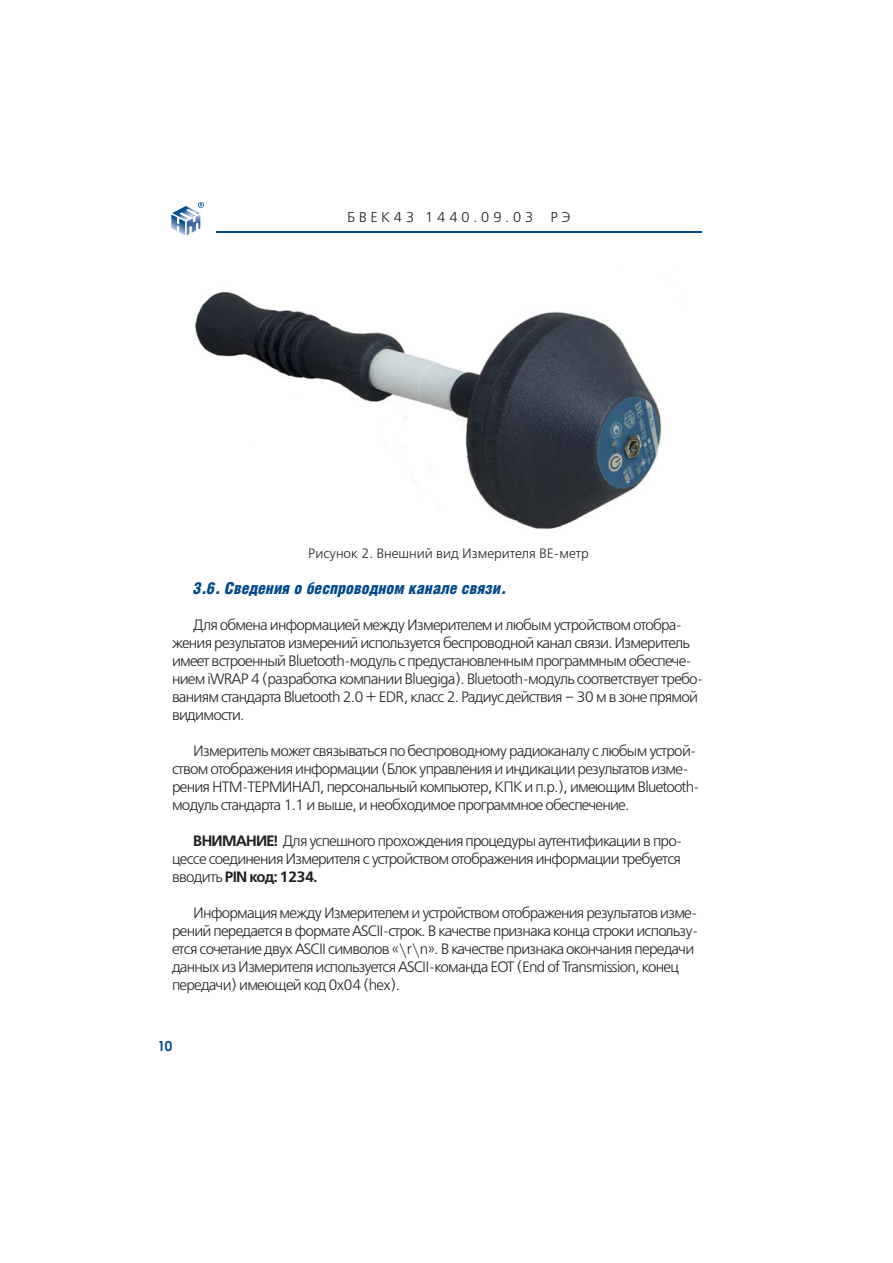
<style>
.page{position:relative;width:893px;height:1263px;background:#fff}
.page>*{position:absolute;margin:0;border:0;box-sizing:border-box;transform-origin:0 0}
.t1{font:italic 16.5px "Helios Cond Black C";color:#004a8d}
.t2{font:15px/18px "Free Set C";letter-spacing:-.05em;color:#231f20}
.t3{font:14.25px "Free Set C";letter-spacing:.24em;color:#231f20}
.t4{font:13.5px "Free Set C";color:#231f20}
.t5{font:700 13.5px "Avangard TM";color:#004a8d}
.s1{font-weight:700}
</style>
<div class="page">
<svg style="left:170px;top:202px;width:34px;height:33px"></svg>
<hr style="left:216px;top:232px;width:485px;height:1px;background:#004a8d">
<img style="left:195px;top:292px;width:467px;height:238px">
<p class="t3" style="left:347px;top:211px;width:225px">БВЕК43 1440.09.03 РЭ</p>
<p class="t4" style="left:308px;top:548px;width:282px">Рисунок 2. Внешний вид Измерителя ВЕ-метр</p>
<p class="t1" style="left:193px;top:579px;width:315px">3.6. Сведения о беспроводном канале связи.</p>
<p class="t2" style="left:172px;top:617px;width:533px;text-indent:21px">Для обмена информацией между Измерителем и любым устройством отобра&shy;жения результатов измерений используется беспроводной канал связи. Измеритель имеет встроенный Bluetooth-модуль с предустановленным программным обеспече&shy;нием iWRAP 4 (разработка компании Bluegiga). Bluetooth-модуль соответствует требо&shy;ваниям стандарта Bluetooth 2.0 + EDR, класс 2. Радиус действия – 30 м в зоне прямой видимости.</p>
<p class="t2" style="left:172px;top:743px;width:529px;text-indent:21px">Измеритель может связываться по беспроводному радиоканалу с любым устрой&shy;ством отображения информации (Блок управления и индикации результатов изме&shy;рения НТМ-ТЕРМИНАЛ, персональный компьютер, КПК и п.р.), имеющим Bluetooth&shy;модуль стандарта 1.1 и выше, и необходимое программное обеспечение.</p>
<p class="t2" style="left:172px;top:833px;width:512px;text-align:justify;text-indent:21px"><span class="s1">ВНИМАНИЕ!</span> Для успешного прохождения процедуры аутентификации в про&shy;цессе соединения Измерителя с устройством отображения информации требуется вводить <span class="s1">PIN код: 1234.</span></p>
<p class="t2" style="left:172px;top:905px;width:528px;text-indent:21px">Информация между Измерителем и устройством отображения результатов изме&shy;рений передается в формате ASCII-строк. В качестве признака конца строки использу&shy;ется сочетание двух ASCII символов «\r\n». В качестве признака окончания передачи данных из Измерителя используется ASCII-команда EOT (End of Transmission, конец передачи) имеющей код 0x04 (hex).</p>
<p class="t5" style="left:157px;top:1036px;width:17px">10</p>
</div>
